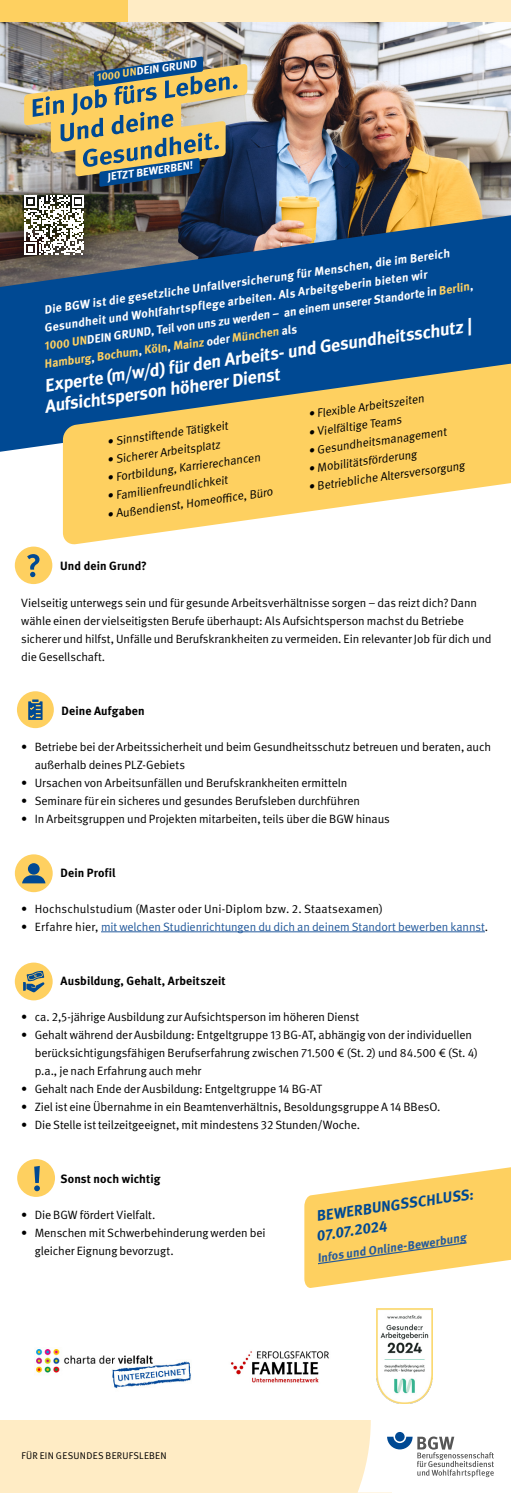
<style>
.page{position:relative;width:511px;height:1493px;background:#fff}
.page>*{position:absolute;margin:0;border:0;box-sizing:border-box;transform-origin:0 0}
.t1{font:700 18px/21px "DGUV Meta";color:#fff}
.t2{font:700 15px/19.5px "DGUV Meta";color:#004993}
.t3{font:12px/18px "DGUV Meta";letter-spacing:-.01em;color:#000}
.t4{font:700 12px "DGUV Meta";color:#fff}
.t5{font:700 12px "DGUV Meta";letter-spacing:.01em;color:#000}
.t6{font:12px "DGUV Meta";letter-spacing:-.01em;color:#245a9c}
.t7{font:12px "DGUV Meta";letter-spacing:.01em;color:#000}
.t8{font:700 12px "DGUV Meta";color:#fed060}
.t9{font:700 12px "DGUV Meta";color:#245a9c}
.t10{font:700 10.95px "DGUV Meta";color:#fff;scale:1.04 1}
.t11{font:700 10.8px "DGUV Meta";color:#fff;scale:1.04 1}
.t12{font:9.75px "DGUV Meta";letter-spacing:.025em;color:#000}
.s1{color:#fed060}
.s2{color:#fff}
.s3{color:#000}
</style>
<div class="page">
<img style="left:0;top:21px;width:510px;height:184px">
<hr style="left:101px;top:931px;width:383px;height:1px;background:#245a9c">
<svg style="left:0;top:167px;width:112px;height:38px"></svg>
<svg style="left:24px;top:195px;width:60px;height:10px"></svg>
<svg style="left:0;top:205px;width:510px;height:262px;fill:#004993"></svg>
<svg style="left:63px;top:354px;width:447px;height:191px;fill:#fed060"></svg>
<svg style="left:304px;top:1167px;width:206px;height:121px"></svg>
<img style="left:24px;top:56px;width:223px;height:131px">
<div style="left:0;top:1419px;width:391px;height:73px;background:#ffecc5"></div>
<svg style="left:357px;top:1419px;width:137px;height:73px"></svg>
<div style="left:127px;top:0;width:383px;height:21px;background:#ffecc5"></div>
<div style="left:0;top:0;width:127px;height:21px;background:#fed060"></div>
<div style="left:15px;top:854px;width:38px;height:38px;background:#fed060;border-radius:50%"></div>
<div style="left:28px;top:863px;width:12px;height:11px;background:#004993;border-radius:50%"></div>
<svg style="left:22px;top:875px;width:23px;height:8px"></svg>
<div style="left:17px;top:691px;width:37px;height:37px;background:#fed060;border-radius:50%"></div>
<svg style="left:28px;top:699px;width:14px;height:21px"></svg>
<div style="left:15px;top:962px;width:38px;height:38px;background:#fed060;border-radius:50%"></div>
<img style="left:230px;top:1351px;width:99px;height:32px">
<img style="left:36px;top:1349px;width:155px;height:40px">
<img style="left:376px;top:1308px;width:56px;height:95px">
<div style="left:15px;top:546px;width:37px;height:38px;background:#fed060;border-radius:50%"></div>
<svg style="left:27px;top:554px;width:12px;height:23px"></svg>
<div style="left:17px;top:1159px;width:38px;height:37px;background:#fed060;border-radius:50%"></div>
<svg style="left:34px;top:1166px;width:6px;height:25px"></svg>
<svg style="left:23px;top:970px;width:21px;height:22px"></svg>
<p class="t11" style="left:96px;top:71px;width:98px;rotate:-8deg"><span class="s1">1000 UN</span>DEIN GRUND</p>
<p class="t10" style="left:106px;top:170px;width:84px;rotate:-8deg">JETZT BEWERBEN!</p>
<p class="t4" style="left:43px;top:302px;width:410px;rotate:-8deg">Die BGW ist die gesetzliche Unfallversicherung für Menschen, die im Bereich</p>
<p class="t4" style="left:43px;top:321px;width:387px;rotate:-8deg">Gesundheit und Wohlfahrtspflege arbeiten. Als Arbeitgeberin bieten wir</p>
<p class="t4" style="left:43px;top:339px;width:434px;rotate:-8deg"><span class="s1">1000 UN</span>DEIN GRUND, Teil von uns zu werden – an einem unserer Standorte in <span class="s1">Berlin</span>,</p>
<h1 class="t1" style="left:40px;top:376px;width:435px;rotate:-8deg">Experte (m/w/d) für den Arbeits- und Gesundheitsschutz |<br>Aufsichtsperson höherer Dienst</h1>
<p class="t3" style="left:106px;top:433px;width:123px;rotate:-8deg">• Sinnstift ende Tätigkeit</p>
<p class="t3" style="left:106px;top:451px;width:115px;rotate:-8deg">• Sicherer Arbeitsplatz</p>
<p class="t8" style="left:43px;top:357px;width:256px;rotate:-8deg">Hamburg<span class="s2">,</span> Bochum<span class="s2">,</span> Köln<span class="s2">,</span> Mainz <span class="s2">oder</span> München <span class="s2">als</span></p>
<p class="t3" style="left:307px;top:406px;width:118px;rotate:-8deg">• Flexible Arbeitszeiten</p>
<p class="t3" style="left:307px;top:424px;width:95px;rotate:-8deg">• Vielfältige Teams</p>
<p class="t3" style="left:307px;top:442px;width:141px;rotate:-8deg">• Gesundheitsmanagement</p>
<p class="t3" style="left:307px;top:460px;width:110px;rotate:-8deg">• Mobilitätsförderung</p>
<p class="t3" style="left:106px;top:469px;width:156px;rotate:-8deg">• Fortbildung, Karrierechancen</p>
<p class="t3" style="left:307px;top:478px;width:159px;rotate:-8deg">• Betriebliche Altersversorgung</p>
<p class="t3" style="left:106px;top:488px;width:123px;rotate:-8deg">• Familienfreundlichkeit</p>
<p class="t3" style="left:106px;top:506px;width:168px;rotate:-8deg">• Außendienst, Homeoffi ce, Büro</p>
<p class="t5" style="left:60px;top:559px;width:88px">Und dein Grund?</p>
<p class="t3" style="left:21px;top:593px;width:471px">Vielseitig unterwegs sein und für gesunde Arbeitsverhältnisse sorgen – das reizt dich? Dann wähle einen der vielseitigsten Berufe überhaupt: Als Aufsichtsperson machst du Betriebe sicherer und hilfst, Unfälle und Berufskrankheiten zu vermeiden. Ein relevanter Job für dich und die Gesellschaft.</p>
<p class="t5" style="left:62px;top:703px;width:85px">Deine Aufgaben</p>
<p class="t3" style="left:35px;top:737px;width:457px;text-indent:-14px">• Betriebe bei der Arbeitssicherheit und beim Gesundheitsschutz betreuen und beraten, auch außerhalb deines PLZ-Gebiets</p>
<p class="t3" style="left:21px;top:773px;width:327px">• Ursachen von Arbeitsunfällen und Berufskrankheiten ermitteln</p>
<p class="t3" style="left:21px;top:791px;width:340px">• Seminare für ein sicheres und gesundes Berufsleben durchführen</p>
<p class="t3" style="left:21px;top:809px;width:370px">• In Arbeitsgruppen und Projekten mitarbeiten, teils über die BGW hinaus</p>
<p class="t5" style="left:60px;top:865px;width:57px">Dein Profil</p>
<p class="t7" style="left:21px;top:901px;width:363px">• Hochschulstudium (Master oder Uni-Diplom bzw. 2. Staatsexamen)</p>
<p class="t6" style="left:21px;top:919px;width:468px"><span class="s3">• Erfahre hier,</span> mit welchen Studienrichtungen du dich an deinem Standort bewerben kannst<span class="s3">.</span></p>
<p class="t5" style="left:60px;top:973px;width:166px">Ausbildung, Gehalt, Arbeitszeit</p>
<p class="t3" style="left:21px;top:1007px;width:339px">• ca. 2,5-jährige Ausbildung zur Aufsichtsperson im höheren Dienst</p>
<p class="t3" style="left:35px;top:1025px;width:444px;text-indent:-14px">• Gehalt während der Ausbildung: Entgeltgruppe 13 BG-AT, abhängig von der individuellen berücksichtigungsfähigen Berufserfahrung zwischen 71.500 € (St. 2) und 84.500 € (St. 4) p.a., je nach Erfahrung auch mehr</p>
<p class="t3" style="left:21px;top:1079px;width:302px">• Gehalt nach Ende der Ausbildung: Entgeltgruppe 14 BG-AT</p>
<p class="t3" style="left:21px;top:1097px;width:420px">• Ziel ist eine Übernahme in ein Beamtenverhältnis, Besoldungsgruppe A 14 BBesO.</p>
<p class="t3" style="left:21px;top:1115px;width:340px">• Die Stelle ist teilzeitgeeignet, mit mindestens 32 Stunden/Woche.</p>
<p class="t5" style="left:60px;top:1171px;width:101px">Sonst noch wichtig</p>
<p class="t3" style="left:21px;top:1205px;width:135px">• Die BGW fördert Vielfalt.</p>
<p class="t3" style="left:35px;top:1223px;width:232px;text-indent:-14px">• Menschen mit Schwerbehinderung werden bei gleicher Eignung bevorzugt.</p>
<p class="t2" style="left:312px;top:1207px;width:162px;rotate:-8deg">BEWERBUNGSSCHLUSS:<br>07.07.2024</p>
<p class="t9" style="left:316px;top:1251px;width:151px;rotate:-8deg">Infos und Online-Bewerbung</p>
<p class="t12" style="left:21px;top:1450px;width:147px">FÜR EIN GESUNDES BERUFSLEBEN</p>
</div>
